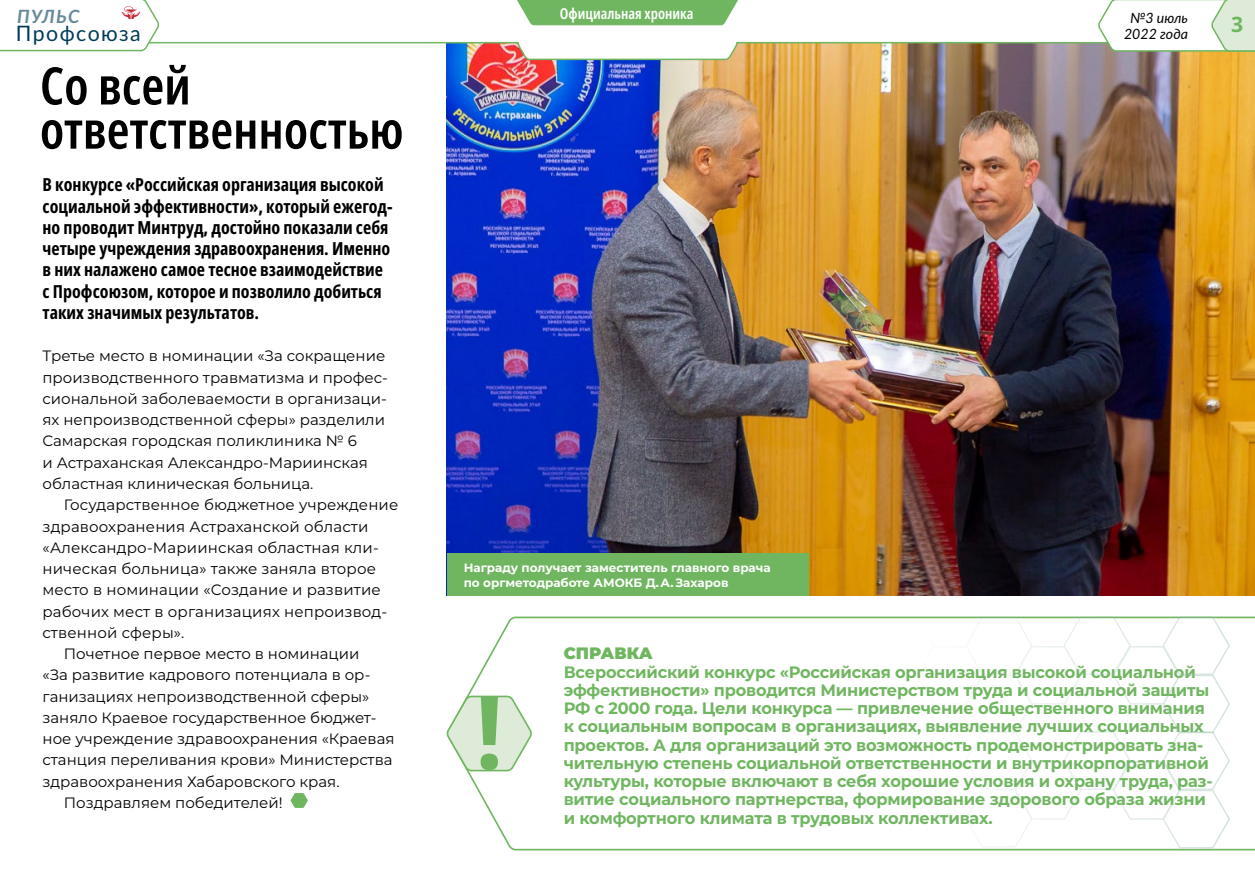
<style>
.page{position:relative;width:1255px;height:893px;background:#fff}
.page>*{position:absolute;margin:0;border:0;box-sizing:border-box;transform-origin:0 0}
.t1{font:600 extra-condensed 51.75px/44.1px "Noto Sans";color:#000}
.t2{font:21.3px "Lato";letter-spacing:.07em;color:#003b59}
.t3{font:700 21.3px "Noto Sans";color:#70b661}
.t4{font:italic 700 18.3px "Lato";letter-spacing:.07em;color:#66899b}
.t5{font:700 extra-condensed 18px/21.3px "Noto Sans";color:#000}
.t6{font:700 16.5px/18.3px "Montserrat";letter-spacing:-.01em;color:#70b661}
.t7{font:900 16.5px "Montserrat";color:#70b661}
.t8{font:15px/21.3px "Montserrat";color:#000}
.t9{font:600 extra-condensed 15px "Noto Sans";color:#fff}
.t10{font:italic 14.1px/15.3px "Lato";color:#000;text-align:center}
.t11{font:700 12px/15px "Montserrat";color:#fff}
</style>
<div class="page">
<svg style="left:290px;top:793px;width:18px;height:15px"></svg>
<img style="left:446px;top:61px;width:808px;height:534px">
<div style="left:446px;top:553px;width:362px;height:42px;background:#70b661"></div>
<svg style="left:467px;top:616px;width:787px;height:235px"></svg>
<svg style="left:446px;top:695px;width:87px;height:77px"></svg>
<svg style="left:866px;top:616px;width:364px;height:233px"></svg>
<img style="left:161px;top:41px;width:1093px;height:20px">
<svg style="left:517px;top:0;width:221px;height:26px;background:#7dbc6f"></svg>
<svg style="left:1096px;top:0;width:158px;height:52px"></svg>
<svg style="left:0;top:0;width:161px;height:52px"></svg>
<p class="t4" style="left:17px;top:3px;width:64px">ПУЛЬС</p>
<h2 class="t2" style="left:16px;top:18px;width:126px">Профсоюза</h2>
<h1 class="t1" style="left:40px;top:65px;width:365px">Со всей ответственностью</h1>
<p class="t5" style="left:43px;top:174px;width:351px">В конкурсе «Российская организация высокой социальной эффективности», который ежегод&shy;но проводит Минтруд, достойно показали себя четыре учреждения здравоохранения. Именно в них налажено самое тесное взаимодействие с Профсоюзом, которое и позволило добиться таких значимых результатов.</p>
<p class="t8" style="left:43px;top:345px;width:347px">Третье место в номинации «За сокращение производственного травматизма и профес&shy;сиональной заболеваемости в организаци&shy;ях непроизводственной сферы» разделили Самарская городская поликлиника № 6<br>и Астраханская Александро--Мариинская областная клиническая больница.</p>
<p class="t8" style="left:64px;top:494px;width:336px">Государственное бюджетное учреждение</p>
<p class="t8" style="left:43px;top:515px;width:327px">здравоохранения Астраханской области</p>
<p class="t8" style="left:43px;top:536px;width:338px">«Александро--Мариинская областная кли-</p>
<p class="t8" style="left:43px;top:557px;width:335px">ническая больница» также заняла второе</p>
<p class="t8" style="left:43px;top:579px;width:340px">место в номинации «Создание и развитие</p>
<p class="t8" style="left:43px;top:600px;width:346px">рабочих мест в организациях непроизвод-</p>
<p class="t8" style="left:43px;top:621px;width:143px">ственной сферы».</p>
<p class="t8" style="left:64px;top:642px;width:297px">Почетное первое место в номинации</p>
<p class="t8" style="left:43px;top:664px;width:329px">«За развитие кадрового потенциала в ор-</p>
<p class="t8" style="left:43px;top:685px;width:328px">ганизациях непроизводственной сферы»</p>
<p class="t8" style="left:43px;top:706px;width:335px">заняло Краевое государственное бюджет-</p>
<p class="t8" style="left:43px;top:728px;width:353px">ное учреждение здравоохранения «Краевая</p>
<p class="t8" style="left:43px;top:749px;width:351px">станция переливания крови» Министерства</p>
<p class="t8" style="left:43px;top:770px;width:298px">здравоохранения Хабаровского края.</p>
<p class="t8" style="left:64px;top:791px;width:220px">Поздравляем победителей!</p>
<p class="t9" style="left:560px;top:3px;width:135px">Официальная хроника</p>
<p class="t10" style="left:1123px;top:10px;width:65px">№3 июль<br>2022 года</p>
<h2 class="t3" style="left:1231px;top:9px;width:14px">3</h2>
<p class="t11" style="left:463px;top:560px;width:308px">Награду получает заместитель главного врача по оргметодработе АМОКБ Д. А. Захаров</p>
<p class="t7" style="left:563px;top:641px;width:91px">СПРАВКА</p>
<p class="t6" style="left:563px;top:662px;width:650px">Всероссийский конкурс «Российская организация высокой социальной эффективности» проводится Министерством труда и социальной защиты РФ с 2000 года. Цели конкурса — привлечение общественного внимания к социальным вопросам в организациях, выявление лучших социальных проектов. А для организаций это возможность продемонстрировать зна&shy;чительную степень социальной ответственности и внутрикорпоративной культуры, которые включают в себя хорошие условия и охрану труда, раз&shy;витие социального партнерства, формирование здорового образа жизни и комфортного климата в трудовых коллективах.</p>
</div>
